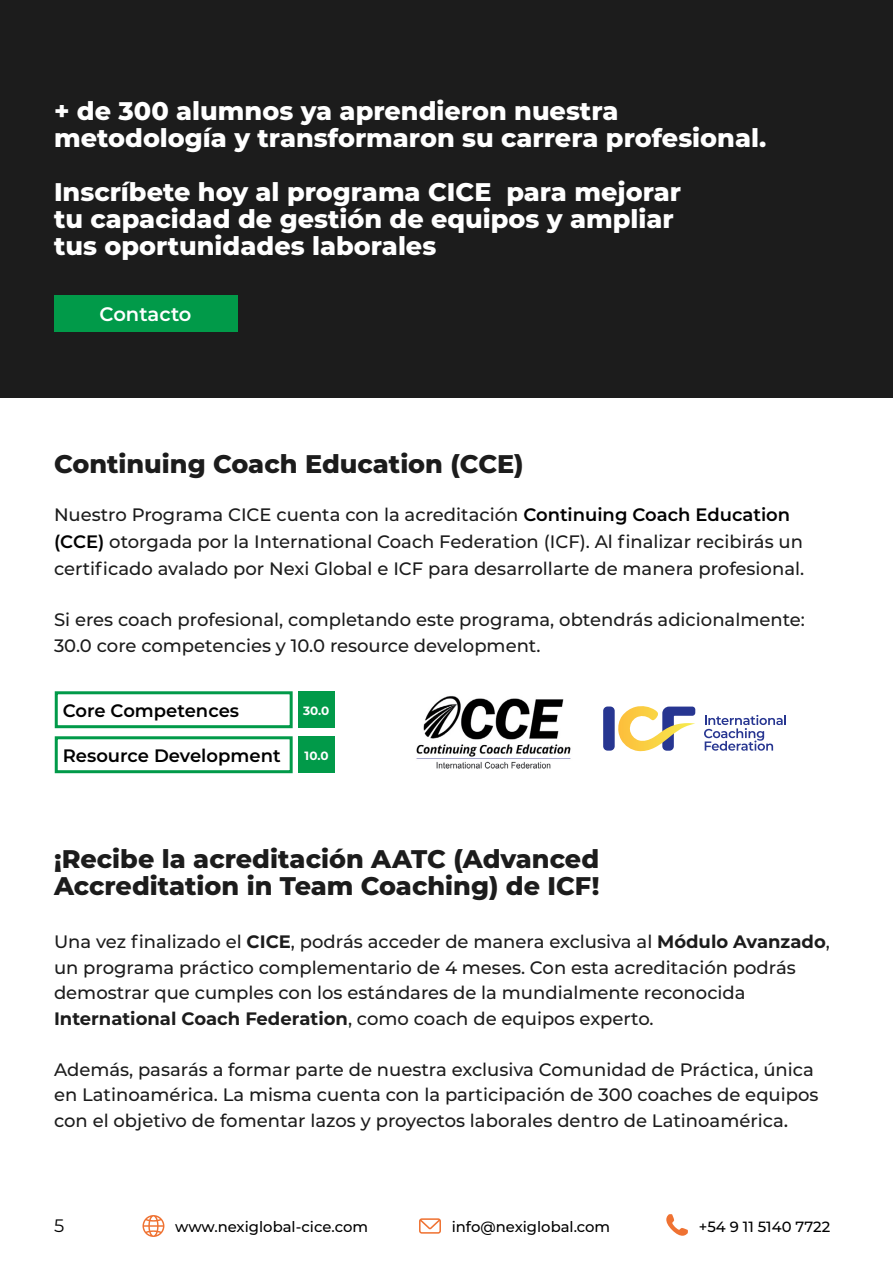
<style>
.page{position:relative;width:893px;height:1263px;background:#fff}
.page>*{position:absolute;margin:0;border:0;box-sizing:border-box;transform-origin:0 0}
.t1{font:800 25.5px/27px "Montserrat";color:#fff}
.t2{font:800 25.5px/27px "Montserrat";color:#1c1c1c}
.t3{font:600 19.5px "Montserrat";color:#fff}
.t4{font:500 18px/25.5px "Montserrat";color:#1c1c1c}
.t5{font:600 18px "Montserrat";color:#000}
.t6{font:18px "Montserrat";color:#000}
.t7{font:500 14.85px "Montserrat";color:#000}
.t8{font:700 12px "Montserrat";color:#fff}
.s1{font-weight:600;color:#000}
.s2{font-weight:700}
.s3{font-size:19.5px}
</style>
<div class="page">
<div style="left:0;top:0;width:893px;height:398px;background:#1c1c1c"></div>
<div style="left:55px;top:691px;width:238px;height:37px;border:3px solid #019a49"></div>
<div style="left:55px;top:736px;width:238px;height:37px;border:3px solid #019a49"></div>
<div style="left:298px;top:691px;width:37px;height:37px;background:#019a49"></div>
<div style="left:54px;top:296px;width:183px;height:36px;background:#019a49"></div>
<div style="left:298px;top:736px;width:37px;height:37px;background:#019a49"></div>
<svg style="left:142px;top:1215px;width:22px;height:22px"></svg>
<svg style="left:419px;top:1218px;width:22px;height:16px"></svg>
<svg style="left:666px;top:1214px;width:22px;height:22px"></svg>
<svg style="left:704px;top:715px;width:82px;height:36px"></svg>
<svg style="left:618px;top:706px;width:77px;height:46px"></svg>
<div style="left:603px;top:706px;width:12px;height:45px;background:#273691;border-radius:4px"></div>
<img style="left:416px;top:696px;width:155px;height:73px">
<h1 class="t1" style="left:54px;top:96px;width:714px">+ de 300 alumnos ya aprendieron nuestra metodología y transformaron su carrera profesional.</h1>
<h1 class="t1" style="left:54px;top:177px;width:629px">Inscríbete hoy al programa CICE para mejorar tu capacidad de gestión de equipos y ampliar tus oportunidades laborales</h1>
<p class="t3" style="left:100px;top:300px;width:93px">Contacto</p>
<h1 class="t2" style="left:54px;top:449px;width:471px">Continuing Coach Education (CCE)</h1>
<p class="t4" style="left:54px;top:500px;width:752px;line-height:27px">Nuestro Programa CICE cuenta con la acreditación <span class="s1">Continuing Coach Education (CCE)</span> otorgada por la International Coach Federation (ICF). Al finalizar recibirás un certificado avalado por Nexi Global e ICF para desarrollarte de manera profesional.</p>
<p class="t4" style="left:54px;top:606px;width:752px">Si eres coach profesional, completando este programa, obtendrás adicionalmente:<br>30.0 core competencies y 10.0 resource development.</p>
<p class="t5" style="left:63px;top:697px;width:178px">Core Competences</p>
<p class="t8" style="left:303px;top:702px;width:28px">30.0</p>
<p class="t5" style="left:63px;top:743px;width:219px">Resource Development</p>
<p class="t8" style="left:305px;top:747px;width:25px">10.0</p>
<h1 class="t2" style="left:54px;top:844px;width:547px">¡Recibe la acreditación AATC (Advanced<br>Accreditation in Team Coaching) de ICF!</h1>
<p class="t4" style="left:54px;top:928px;width:777px">Una vez finalizado el <span class="s2">CICE</span>, podrás acceder de manera exclusiva al <span class="s2">Módulo Avanzado</span>, un programa práctico complementario de 4 meses. Con esta acreditación podrás demostrar que cumples con los estándares de la mundialmente reconocida <span class="s2">International Coach Federation</span>, como coach de equipos experto.</p>
<p class="t4" style="left:54px;top:1056px;width:766px">Además, pasarás a formar parte de nuestra exclusiva Comunidad de Práctica, única en Latinoamérica. La misma cuenta con la participación de 300 coaches de equipos con el objetivo de fomentar lazos y proyectos laborales dentro de Latinoamérica<span class="s3">.</span></p>
<p class="t6" style="left:54px;top:1213px;width:12px">5</p>
<p class="t7" style="left:175px;top:1216px;width:194px">www.nexiglobal-cice.com</p>
<p class="t7" style="left:452px;top:1216px;width:160px">info@nexiglobal.com</p>
<p class="t7" style="left:699px;top:1216px;width:133px">+54 9 11 5140 7722</p>
</div>
